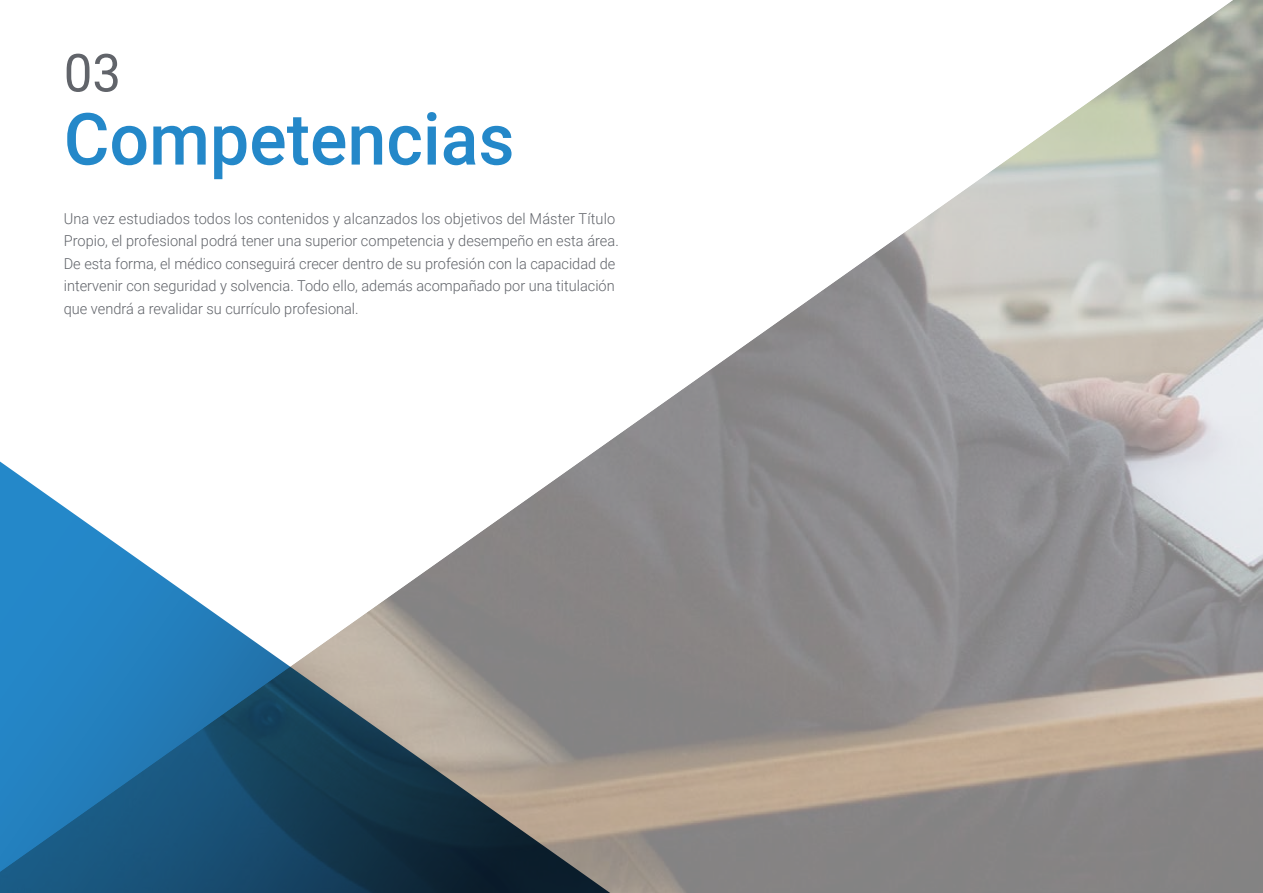
<style>
.page{position:relative;width:1263px;height:893px;background:#fff}
.page>*{position:absolute;margin:0;border:0;box-sizing:border-box;transform-origin:0 0}
.t1{font:500 72px "Roboto";color:#2488c9}
.t2{font:52.5px "Roboto";color:#61646a}
.t3{font:300 15px/22.5px "Roboto";color:#61646a}
</style>
<div class="page">
<svg style="left:0;top:446px;width:640px;height:447px"></svg>
<h2 class="t2" style="left:64px;top:36px;width:59px">03</h2>
<h1 class="t1" style="left:64px;top:89px;width:452px">Competencias</h1>
<p class="t3" style="left:64px;top:207px;width:556px">Una vez estudiados todos los contenidos y alcanzados los objetivos del Máster Título Propio, el profesional podrá tener una superior competencia y desempeño en esta área.<br>De esta forma, el médico conseguirá crecer dentro de su profesión con la capacidad de intervenir con seguridad y solvencia. Todo ello, además acompañado por una titulación que vendrá a revalidar su currículo profesional.</p>
</div>
